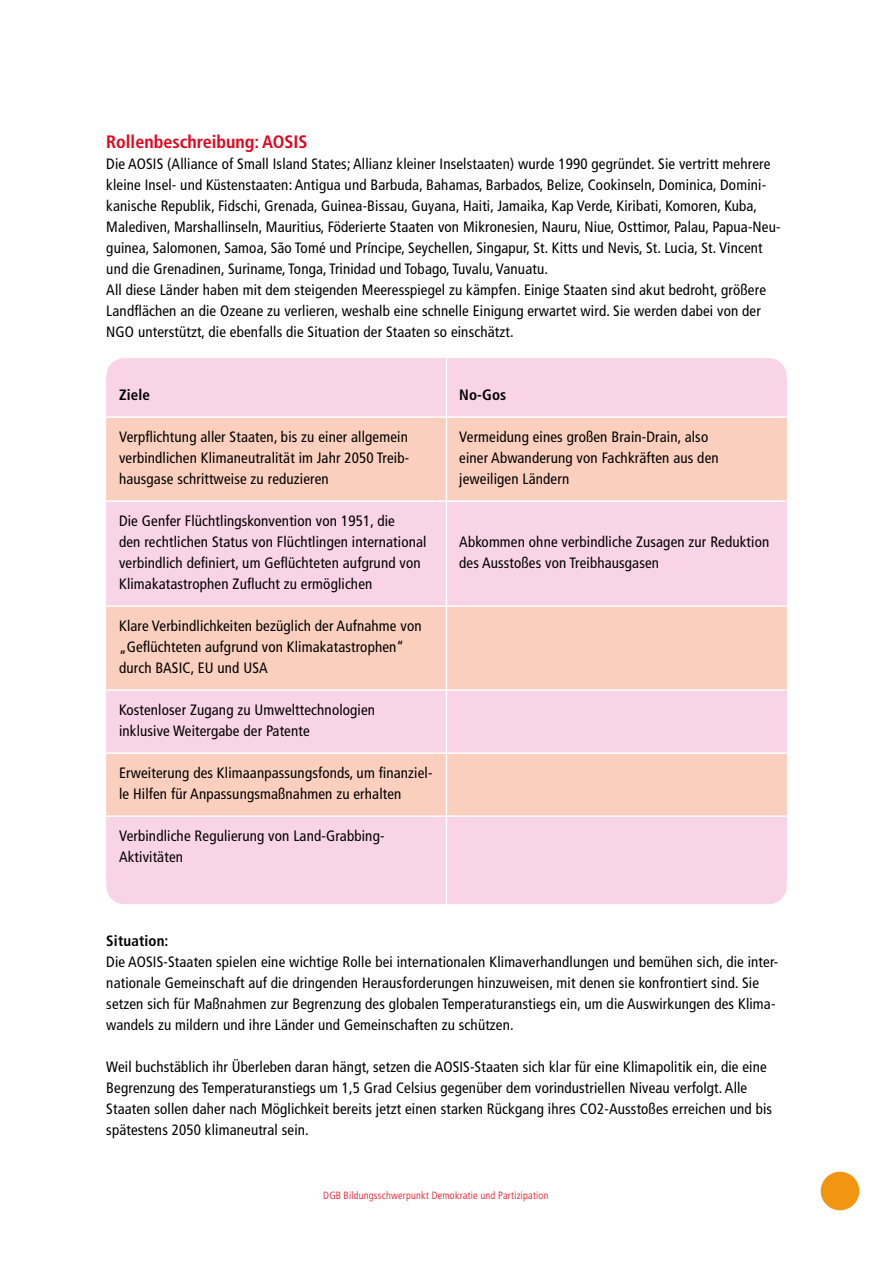
<style>
.page{position:relative;width:893px;height:1263px;background:#fff}
.page>*{position:absolute;margin:0;border:0;box-sizing:border-box;transform-origin:0 0}
.t1{font:700 condensed 18px "Frutiger LT Std";color:#e3051b}
.t2{font:condensed 15px/21px "Frutiger LT Std";letter-spacing:.01em;color:#000}
.t3{font:700 condensed 15px "Frutiger LT Std";letter-spacing:.01em;color:#000}
.t4{font:300 condensed 10.5px "Frutiger LT Std";letter-spacing:.02em;color:#e3051b}
</style>
<div class="page">
<div style="left:106px;top:358px;width:681px;height:546px;background:#f9d3e6;border-radius:18px"></div>
<svg style="left:106px;top:418px;width:681px;height:397px;fill:#facfbe"></svg>
<hr style="left:106px;top:416px;width:340px;height:2px;background:#fff">
<hr style="left:446px;top:416px;width:341px;height:2px;background:#fff">
<hr style="left:106px;top:500px;width:340px;height:2px;background:#fff">
<hr style="left:446px;top:500px;width:341px;height:2px;background:#fff">
<hr style="left:106px;top:605px;width:340px;height:2px;background:#fff">
<hr style="left:446px;top:605px;width:341px;height:2px;background:#fff">
<hr style="left:106px;top:689px;width:340px;height:2px;background:#fff">
<hr style="left:446px;top:689px;width:341px;height:2px;background:#fff">
<hr style="left:106px;top:752px;width:340px;height:2px;background:#fff">
<hr style="left:446px;top:752px;width:341px;height:2px;background:#fff">
<hr style="left:106px;top:815px;width:340px;height:2px;background:#fff">
<hr style="left:446px;top:815px;width:341px;height:2px;background:#fff">
<hr style="left:446px;top:352px;width:1px;height:565px;background:#fff">
<div style="left:821px;top:1172px;width:38px;height:38px;background:#f29512;border-radius:50%"></div>
<p class="t1" style="left:106px;top:131px;width:203px">Rollenbeschreibung: AOSIS</p>
<p class="t2" style="left:106px;top:153px;width:676px">Die AOSIS (Alliance of Small Island States; Allianz kleiner Inselstaaten) wurde 1990 gegründet. Sie vertritt mehrere kleine Insel- und Küstenstaaten: Antigua und Barbuda, Bahamas, Barbados, Belize, Cookinseln, Dominica, Domini&shy;kanische Republik, Fidschi, Grenada, Guinea-Bissau, Guyana, Haiti, Jamaika, Kap Verde, Kiribati, Komoren, Kuba, Malediven, Marshallinseln, Mauritius, Föderierte Staaten von Mikronesien, Nauru, Niue, Osttimor, Palau, Papua-Neu&shy;guinea, Salomonen, Samoa, São Tomé und Príncipe, Seychellen, Singapur, St. Kitts und Nevis, St. Lucia, St. Vincent und die Grenadinen, Suriname, Tonga, Trinidad und Tobago, Tuvalu, Vanuatu.<br>All diese Länder haben mit dem steigenden Meeresspiegel zu kämpfen. Einige Staaten sind akut bedroht, größere Landflächen an die Ozeane zu verlieren, weshalb eine schnelle Einigung erwartet wird. Sie werden dabei von der NGO unterstützt, die ebenfalls die Situation der Staaten so einschätzt.</p>
<p class="t3" style="left:119px;top:386px;width:32px">Ziele</p>
<p class="t3" style="left:459px;top:386px;width:49px">No-Gos</p>
<p class="t2" style="left:119px;top:426px;width:292px;text-align:justify">Verpflichtung aller Staaten, bis zu einer allgemein verbindlichen Klimaneutralität im Jahr 2050 Treib&shy;hausgase schrittweise zu reduzieren</p>
<p class="t2" style="left:459px;top:426px;width:261px">Vermeidung eines großen Brain-Drain, also einer Abwanderung von Fachkräften aus den jeweiligen Ländern</p>
<p class="t2" style="left:119px;top:510px;width:309px">Die Genfer Flüchtlingskonvention von 1951, die<br>den rechtlichen Status von Flüchtlingen international verbindlich definiert, um Geflüchteten aufgrund von Klimakatastrophen Zuflucht zu ermöglichen</p>
<p class="t2" style="left:459px;top:531px;width:312px">Abkommen ohne verbindliche Zusagen zur Reduktion des Ausstoßes von Treibhausgasen</p>
<p class="t2" style="left:119px;top:615px;width:304px">Klare Verbindlichkeiten bezüglich der Aufnahme von „Geflüchteten aufgrund von Klimakatastrophen“ durch BASIC, EU und USA</p>
<p class="t2" style="left:119px;top:699px;width:258px">Kostenloser Zugang zu Umwelttechnologien inklusive Weitergabe der Patente</p>
<p class="t2" style="left:119px;top:762px;width:315px">Erweiterung des Klimaanpassungsfonds, um finanziel&shy;le Hilfen für Anpassungsmaßnahmen zu erhalten</p>
<p class="t2" style="left:119px;top:825px;width:267px">Verbindliche Regulierung von Land-Grabbing-<br>Aktivitäten</p>
<p class="t3" style="left:106px;top:932px;width:64px">Situation:</p>
<p class="t2" style="left:106px;top:951px;width:673px">Die AOSIS-Staaten spielen eine wichtige Rolle bei internationalen Klimaverhandlungen und bemühen sich, die inter&shy;nationale Gemeinschaft auf die dringenden Herausforderungen hinzuweisen, mit denen sie konfrontiert sind. Sie setzen sich für Maßnahmen zur Begrenzung des globalen Temperaturanstiegs ein, um die Auswirkungen des Klima&shy;wandels zu mildern und ihre Länder und Gemeinschaften zu schützen.</p>
<p class="t2" style="left:106px;top:1056px;width:667px">Weil buchstäblich ihr Überleben daran hängt, setzen die AOSIS-Staaten sich klar für eine Klimapolitik ein, die eine Begrenzung des Temperaturanstiegs um 1,5 Grad Celsius gegenüber dem vorindustriellen Niveau verfolgt. Alle Staaten sollen daher nach Möglichkeit bereits jetzt einen starken Rückgang ihres CO2-Ausstoßes erreichen und bis spätestens 2050 klimaneutral sein.</p>
<p class="t4" style="left:323px;top:1189px;width:227px">DGB Bildungsschwerpunkt Demokratie und Partizipation</p>
</div>
